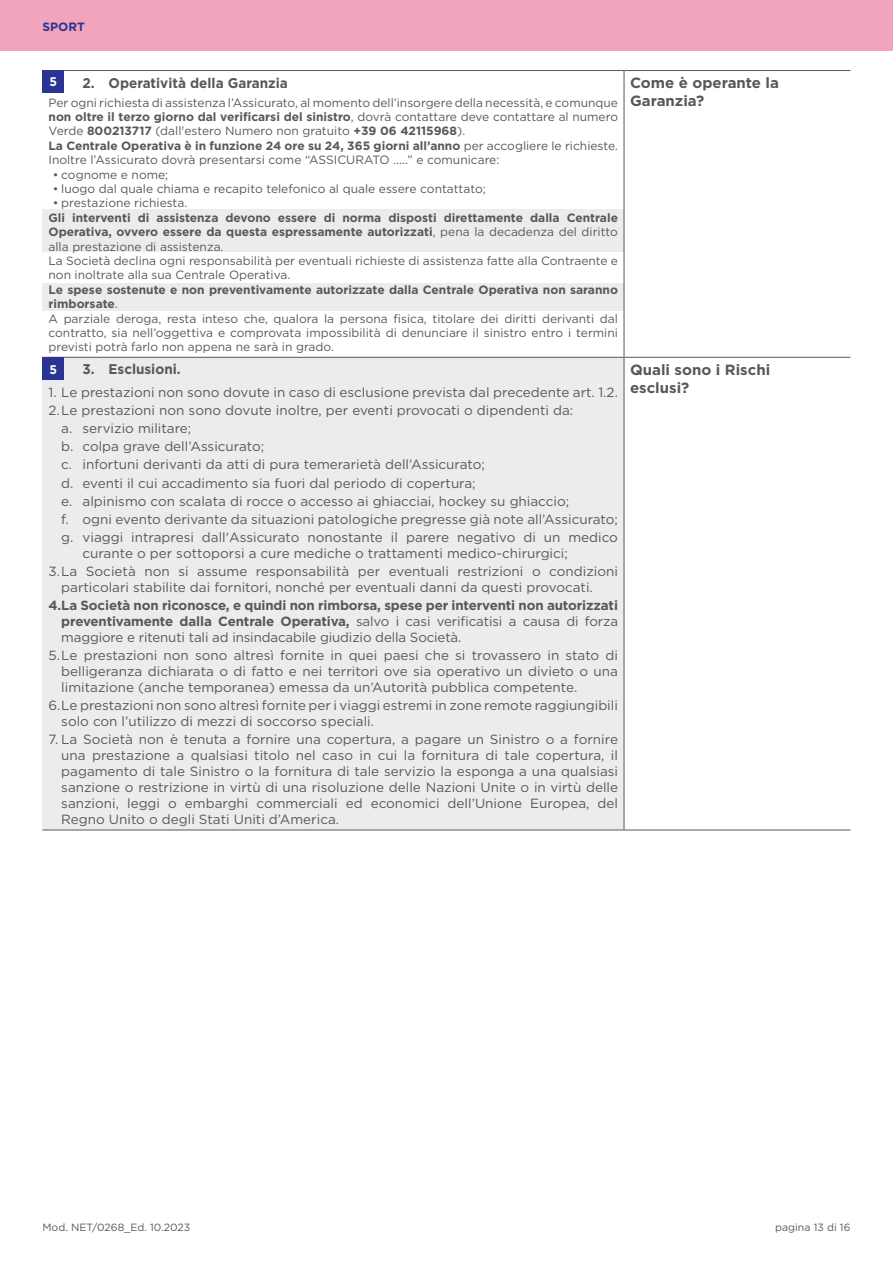
<style>
.page{position:relative;width:893px;height:1263px;background:#fff}
.page>*{position:absolute;margin:0;border:0;box-sizing:border-box;transform-origin:0 0}
.t1{font:700 14.85px/17.7px "Gotham";color:#57585a}
.t2{font:700 14.1px "Gotham";color:#57585a;scale:.96 1}
.t3{font:13.35px/16px "Gotham";color:#57585a}
.t4{font:700 13.35px/16px "Gotham";letter-spacing:-.01em;color:#57585a;text-align:justify}
.t5{font:700 12.45px "Gotham";color:#fff;scale:.96 1}
.t6{font:12px/14.4px "Gotham";color:#57585a}
.t7{font:700 12px "Gotham";color:#2b3393}
.t8{font:10.5px "Gotham";color:#57585a}
.s1{font-weight:700}
.s2{font-weight:400}
</style>
<div class="page">
<div style="left:0;top:0;width:893px;height:51px;background:#f3a4bd"></div>
<div style="left:43px;top:210px;width:581px;height:42px;background:#ececee"></div>
<div style="left:43px;top:283px;width:581px;height:28px;background:#ececee"></div>
<div style="left:43px;top:357px;width:581px;height:473px;background:#ececee"></div>
<hr style="left:624px;top:70px;width:226px;height:1px;background:#57585a">
<hr style="left:624px;top:357px;width:226px;height:1px;background:#57585a">
<hr style="left:43px;top:830px;width:581px;height:1px;background:#57585a">
<hr style="left:624px;top:830px;width:226px;height:1px;background:#57585a">
<hr style="left:624px;top:71px;width:1px;height:286px;background:#57585a">
<hr style="left:624px;top:358px;width:1px;height:472px;background:#57585a">
<hr style="left:43px;top:70px;width:581px;height:1px;background:#57585a">
<hr style="left:43px;top:357px;width:581px;height:1px;background:#57585a">
<div style="left:43px;top:71px;width:21px;height:22px;background:#2b3393"></div>
<div style="left:43px;top:358px;width:21px;height:22px;background:#2b3393"></div>
<div style="left:43px;top:70px;width:21px;height:22px;background:#2b3393"></div>
<p class="t7" style="left:43px;top:19px;width:44px">SPORT</p>
<p class="t2" style="left:83px;top:73px;width:215px">2. Operatività della Garanzia</p>
<p class="t6" style="left:49px;top:95px;width:571px">Per ogni richiesta di assistenza l’Assicurato, al momento dell’insorgere della necessità, e comunque <span class="s1">non oltre il terzo giorno dal verificarsi del sinistro</span>, dovrà contattare deve contattare al numero Verde <span class="s1">800213717</span> (dall'estero Numero non gratuito <span class="s1">+39 06 42115968</span>).<br><span class="s1">La Centrale Operativa è in funzione 24 ore su 24, 365 giorni all’anno</span> per accogliere le richieste.<br>Inoltre l’Assicurato dovrà presentarsi come “ASSICURATO …..” e comunicare:</p>
<p class="t6" style="left:53px;top:167px;width:117px">• cognome e nome;</p>
<p class="t6" style="left:53px;top:181px;width:435px">• luogo dal quale chiama e recapito telefonico al quale essere contattato;</p>
<p class="t6" style="left:53px;top:196px;width:136px">• prestazione richiesta.</p>
<p class="t6" style="left:49px;top:210px;width:571px"><span class="s1">Gli interventi di assistenza devono essere di norma disposti direttamente dalla Centrale Operativa, ovvero essere da questa espressamente autorizzati</span>, pena la decadenza del diritto alla prestazione di assistenza.<br>La Società declina ogni responsabilità per eventuali richieste di assistenza fatte alla Contraente e non inoltrate alla sua Centrale Operativa.</p>
<p class="t6" style="left:49px;top:282px;width:571px"><span class="s1">Le spese sostenute e non preventivamente autorizzate dalla Centrale Operativa non saranno rimborsate</span>.<br>A parziale deroga, resta inteso che, qualora la persona fisica, titolare dei diritti derivanti dal contratto, sia nell’oggettiva e comprovata impossibilità di denunciare il sinistro entro i termini previsti potrà farlo non appena ne sarà in grado.</p>
<p class="t5" style="left:49px;top:74px;width:9px">5</p>
<p class="t2" style="left:83px;top:360px;width:104px">3. Esclusioni.</p>
<p class="t3" style="left:49px;top:384px;width:571px">1. Le prestazioni non sono dovute in caso di esclusione prevista dal precedente art. 1.2.</p>
<p class="t3" style="left:49px;top:402px;width:526px">2.Le prestazioni non sono dovute inoltre, per eventi provocati o dipendenti da:</p>
<p class="t3" style="left:61px;top:420px;width:132px">a. servizio militare;</p>
<p class="t3" style="left:61px;top:438px;width:204px">b. colpa grave dell’Assicurato;</p>
<p class="t3" style="left:61px;top:456px;width:425px">c. infortuni derivanti da atti di pura temerarietà dell’Assicurato;</p>
<p class="t3" style="left:61px;top:474px;width:416px">d. eventi il cui accadimento sia fuori dal periodo di copertura;</p>
<p class="t3" style="left:61px;top:493px;width:509px">e. alpinismo con scalata di rocce o accesso ai ghiacciai, hockey su ghiaccio;</p>
<p class="t3" style="left:61px;top:511px;width:558px">f. ogni evento derivante da situazioni patologiche pregresse già note all’Assicurato;</p>
<p class="t3" style="left:61px;top:529px;width:558px">g. viaggi intrapresi dall'Assicurato nonostante il parere negativo di un medico</p>
<p class="t3" style="left:49px;top:544px;width:571px;line-height:18.1px;text-indent:34px">curante o per sottoporsi a cure mediche o trattamenti medico-chirurgici;<br>3.La Società non si assume responsabilità per eventuali restrizioni o condizioni</p>
<p class="t3" style="left:61px;top:579px;width:533px">particolari stabilite dai fornitori, nonché per eventuali danni da questi provocati.</p>
<p class="t4" style="left:61px;top:597px;width:558px;text-indent:-13px">4.La Società non riconosce, e quindi non rimborsa, spese per interventi non autorizzati preventivamente dalla Centrale Operativa, <span class="s2">salvo i casi verificatisi a causa di forza maggiore e ritenuti tali ad insindacabile giudizio della Società.</span></p>
<p class="t3" style="left:61px;top:647px;width:558px;text-align:justify;text-indent:-13px">5.Le prestazioni non sono altresì fornite in quei paesi che si trovassero in stato di belligeranza dichiarata o di fatto e nei territori ove sia operativo un divieto o una limitazione (anche temporanea) emessa da un’Autorità pubblica competente.</p>
<p class="t3" style="left:61px;top:697px;width:558px;text-indent:-13px">6.Le prestazioni non sono altresì fornite per i viaggi estremi in zone remote raggiungibili solo con l’utilizzo di mezzi di soccorso speciali.</p>
<p class="t3" style="left:61px;top:731px;width:558px;text-align:justify;text-indent:-13px">7. La Società non è tenuta a fornire una copertura, a pagare un Sinistro o a fornire una prestazione a qualsiasi titolo nel caso in cui la fornitura di tale copertura, il pagamento di tale Sinistro o la fornitura di tale servizio la esponga a una qualsiasi sanzione o restrizione in virtù di una risoluzione delle Nazioni Unite o in virtù delle sanzioni, leggi o embarghi commerciali ed economici dell’Unione Europea, del Regno Unito o degli Stati Uniti d’America.</p>
<p class="t5" style="left:49px;top:361px;width:9px">5</p>
<p class="t1" style="left:630px;top:74px;width:151px">Come è operante la<br>Garanzia?</p>
<p class="t1" style="left:630px;top:361px;width:142px">Quali sono i Rischi esclusi?</p>
<p class="t8" style="left:43px;top:1221px;width:149px">Mod. NET/0268_Ed. 10.2023</p>
<p class="t8" style="left:775px;top:1221px;width:77px">pagina 13 di 16</p>
</div>
